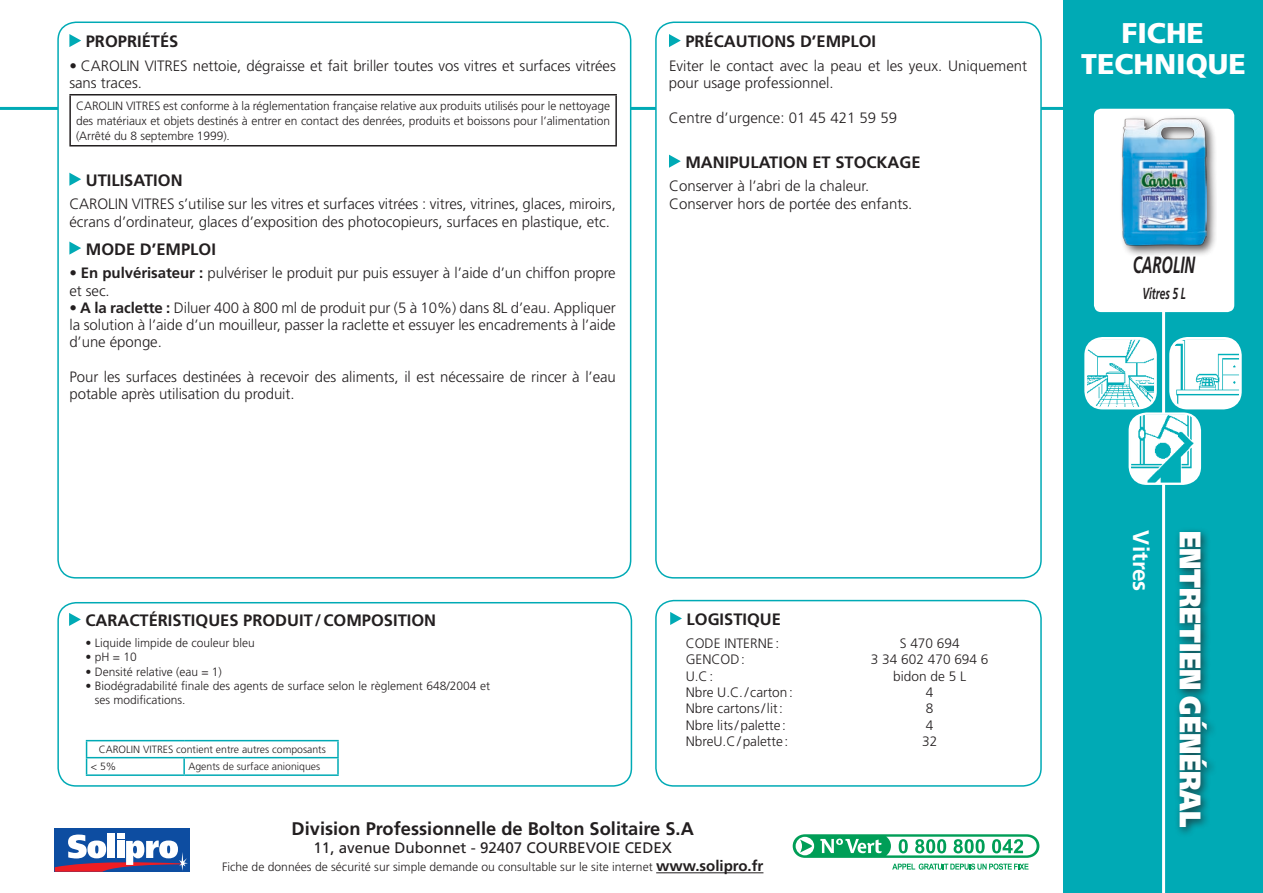
<style>
.page{position:relative;width:1263px;height:893px;background:#fff}
.page>*{position:absolute;margin:0;border:0;box-sizing:border-box;transform-origin:0 0}
.t1{font:900 29.7px "Frutiger LT Std";color:#fff;scale:.83 1}
.t2{font:900 28.5px/31.5px "Frutiger LT Std";color:#fff;text-align:center}
.t3{font:italic 700 23.4px "Frutiger LT Std";color:#231f20;scale:.63 1}
.t4{font:700 22.5px "Frutiger LT Std";color:#fff}
.t5{font:700 18.3px "Frutiger LT Std";color:#231f20}
.t6{font:700 16.5px "Frutiger LT Std";color:#231f20}
.t7{font:italic 700 15.9px "Frutiger LT Std";color:#231f20;scale:.63 1}
.t8{font:15.15px "Frutiger LT Std";color:#231f20}
.t9{font:300 15px/17.2px "Frutiger LT Std";letter-spacing:-.005em;color:#231f20}
.t10{font:300 13.65px "Frutiger LT Std";color:#231f20}
.t11{font:300 12.15px "Frutiger LT Std";color:#231f20}
.t12{font:300 12px/15px "Frutiger LT Std";color:#231f20}
.t13{font:300 10.5px/17.2px "Frutiger LT Std";color:#231f20}
.s1{font-weight:700}
.s2{font-weight:700;font-size:15px}
</style>
<div class="page">
<div style="left:1063px;top:0;width:200px;height:893px;background:#00aab5"></div>
<hr style="left:656px;top:872px;width:107px;height:1px;background:#231f20">
<hr style="left:1162px;top:179px;width:3px;height:714px;background:#fff">
<div style="left:1094px;top:109px;width:140px;height:203px;background:#fff;border-radius:7px"></div>
<div style="left:1174px;top:527px;width:43px;height:311px;background:#231f20;opacity:.75"></div>
<hr style="left:0;top:107px;width:1079px;height:3px;background:#00aab5">
<div style="left:58px;top:22px;width:573px;height:556px;background:#fff;border-radius:18px"></div>
<div style="left:57px;top:22px;width:574px;height:557px;border:2px solid #00aab5;border-radius:18px"></div>
<div style="left:656px;top:22px;width:385px;height:556px;background:#fff;border-radius:18px"></div>
<div style="left:655px;top:22px;width:387px;height:557px;border:2px solid #00aab5;border-radius:18px"></div>
<div style="left:655px;top:600px;width:387px;height:187px;border:2px solid #00aab5;border-radius:18px"></div>
<div style="left:55px;top:828px;width:135px;height:44px;background:#0d4da1"></div>
<div style="left:108px;top:833px;width:7px;height:25px;background:#fff"></div>
<div style="left:117px;top:833px;width:7px;height:6px;background:#fff"></div>
<svg style="left:55px;top:834px;width:133px;height:38px"></svg>
<div style="left:1118px;top:114px;width:99px;height:143px;background:#231f20;opacity:.75"></div>
<img style="left:1122px;top:117px;width:84px;height:129px">
<svg style="left:1087px;top:338px;width:69px;height:70px;background:#c9edef"></svg>
<div style="left:1084px;top:337px;width:73px;height:72px;border:2px solid #fff;border-radius:17px"></div>
<img style="left:1131px;top:415px;width:69px;height:67px">
<div style="left:1128px;top:412px;width:73px;height:73px;border:2px solid #fff;border-radius:17px"></div>
<svg style="left:1172px;top:338px;width:67px;height:70px;background:#d9f2f4"></svg>
<div style="left:1169px;top:337px;width:73px;height:72px;border:2px solid #fff;border-radius:17px"></div>
<div style="left:57px;top:602px;width:575px;height:185px;border:2px solid #00aab5;border-radius:18px"></div>
<svg style="left:670px;top:612px;width:12px;height:13px"></svg>
<svg style="left:69px;top:613px;width:12px;height:13px"></svg>
<svg style="left:669px;top:34px;width:12px;height:13px"></svg>
<svg style="left:669px;top:155px;width:12px;height:13px"></svg>
<svg style="left:69px;top:34px;width:12px;height:13px"></svg>
<hr style="left:69px;top:94px;width:548px;height:1px;background:#231f20">
<hr style="left:69px;top:95px;width:2px;height:50px;background:#231f20">
<hr style="left:615px;top:95px;width:2px;height:50px;background:#231f20">
<hr style="left:69px;top:145px;width:548px;height:1px;background:#231f20">
<svg style="left:69px;top:173px;width:12px;height:13px"></svg>
<svg style="left:69px;top:242px;width:12px;height:13px"></svg>
<hr style="left:86px;top:740px;width:98px;height:1px;background:#00aab5">
<hr style="left:184px;top:740px;width:155px;height:1px;background:#00aab5">
<svg style="left:86px;top:741px;width:1px;height:33px"></svg>
<svg style="left:183px;top:758px;width:2px;height:16px"></svg>
<svg style="left:337px;top:741px;width:2px;height:33px"></svg>
<hr style="left:86px;top:757px;width:98px;height:1px;background:#00aab5">
<hr style="left:184px;top:757px;width:155px;height:1px;background:#00aab5">
<hr style="left:86px;top:774px;width:98px;height:2px;background:#00aab5">
<hr style="left:184px;top:774px;width:155px;height:2px;background:#00aab5">
<svg style="left:793px;top:834px;width:246px;height:36px"></svg>
<p class="t6" style="left:86px;top:32px;width:94px">PROPRIÉTÉS</p>
<p class="t9" style="left:69px;top:57px;width:548px">• CAROLIN VITRES nettoie, dégraisse et fait briller toutes vos vitres et surfaces vitrées sans traces.</p>
<p class="t12" style="left:76px;top:98px;width:535px;text-align:justify">CAROLIN VITRES est conforme à la réglementation française relative aux produits utilisés pour le nettoyage des matériaux et objets destinés à entrer en contact des denrées, produits et boissons pour l’alimentation (Arrêté du 8 septembre 1999).</p>
<p class="t6" style="left:86px;top:170px;width:98px">UTILISATION</p>
<p class="t9" style="left:69px;top:196px;width:548px">CAROLIN VITRES s’utilise sur les vitres et surfaces vitrées : vitres, vitrines, glaces, miroirs, écrans d’ordinateur, glaces d’exposition des photocopieurs, surfaces en plastique, etc.</p>
<p class="t6" style="left:86px;top:239px;width:132px">MODE D’EMPLOI</p>
<p class="t9" style="left:69px;top:265px;width:548px">• <span class="s1">En pulvérisateur :</span> pulvériser le produit pur puis essuyer à l’aide d’un chiffon propre et sec.</p>
<p class="t9" style="left:69px;top:299px;width:548px;text-align:justify">• <span class="s1">A la raclette :</span> Diluer 400 à 800 ml de produit pur (5 à 10%) dans 8L d’eau. Appliquer la solution à l’aide d’un mouilleur, passer la raclette et essuyer les encadrements à l’aide d’une éponge.</p>
<p class="t9" style="left:69px;top:368px;width:548px">Pour les surfaces destinées à recevoir des aliments, il est nécessaire de rincer à l’eau potable après utilisation du produit.</p>
<p class="t6" style="left:685px;top:32px;width:192px">PRÉCAUTIONS D’EMPLOI</p>
<p class="t9" style="left:669px;top:57px;width:360px">Eviter le contact avec la peau et les yeux. Uniquement pour usage professionnel.</p>
<p class="t9" style="left:669px;top:109px;width:230px">Centre d’urgence: 01 45 421 59 59</p>
<p class="t6" style="left:685px;top:152px;width:237px">MANIPULATION ET STOCKAGE</p>
<p class="t9" style="left:669px;top:178px;width:245px">Conserver à l’abri de la chaleur.<br>Conserver hors de portée des enfants.</p>
<p class="t6" style="left:85px;top:610px;width:352px">CARACTÉRISTIQUES PRODUIT/COMPOSITION</p>
<p class="t12" style="left:86px;top:635px;width:171px">• Liquide limpide de couleur bleu</p>
<p class="t12" style="left:86px;top:650px;width:53px">•pH=10</p>
<p class="t12" style="left:86px;top:664px;width:138px">• Densité relative (eau = 1)</p>
<p class="t12" style="left:95px;top:679px;width:397px;line-height:14.4px;text-indent:-9px">• Biodégradabilité finale des agents de surface selon le règlement 648/2004 et ses modifications.</p>
<p class="t13" style="left:91px;top:741px;width:237px;text-indent:8px">CAROLIN VITRES contient entre autres composants &lt; 5%</p>
<p class="t13" style="left:188px;top:758px;width:133px">Agents de surface anioniques</p>
<p class="t6" style="left:686px;top:610px;width:96px">LOGISTIQUE</p>
<p class="t10" style="left:686px;top:635px;width:95px">CODE INTERNE :</p>
<p class="t10" style="left:900px;top:635px;width:61px">S 470 694</p>
<p class="t10" style="left:686px;top:652px;width:20px">Gencod</p>
<p class="t10" style="left:741px;top:652px;width:5px">:</p>
<p class="t10" style="left:871px;top:652px;width:119px">3 34 602 470 694 6</p>
<p class="t10" style="left:686px;top:668px;width:29px">U.C:</p>
<p class="t10" style="left:893px;top:668px;width:74px">bidon de 5 L</p>
<p class="t10" style="left:686px;top:684px;width:109px">Nbre U.C./ carton:</p>
<p class="t10" style="left:926px;top:684px;width:9px">4</p>
<p class="t10" style="left:686px;top:701px;width:99px">Nbre cartons/lit:</p>
<p class="t10" style="left:926px;top:701px;width:9px">8</p>
<p class="t10" style="left:686px;top:717px;width:102px">Nbre lits/palette :</p>
<p class="t10" style="left:926px;top:717px;width:9px">4</p>
<p class="t10" style="left:686px;top:734px;width:104px">NbreU.C/palette:</p>
<p class="t10" style="left:922px;top:734px;width:17px">32</p>
<p class="t5" style="left:292px;top:817px;width:404px">Division Professionnelle de Bolton Solitaire S.A</p>
<p class="t8" style="left:313px;top:839px;width:360px">11, avenue Dubonnet - 92407 COURBEVOIE CEDEX</p>
<p class="t11" style="left:222px;top:860px;width:543px">Fiche de données de sécurité sur simple demande ou consultable sur le site internet <span class="s2">www.solipro.fr</span></p>
<h2 class="t2" style="left:1081px;top:17px;width:166px">FICHE<br>TECHNIQUE</h2>
<h3 class="t3" style="left:1133px;top:251px;width:101px">CAROLIN</h3>
<p class="t7" style="left:1142px;top:284px;width:71px">Vitres 5 L</p>
<h3 class="t4" style="left:1154px;top:530px;width:63px;rotate:90deg">Vitres</h3>
<h1 class="t1" style="left:1208px;top:531px;width:358px;rotate:90deg">ENTRETIEN GÉNÉRAL</h1>
</div>
